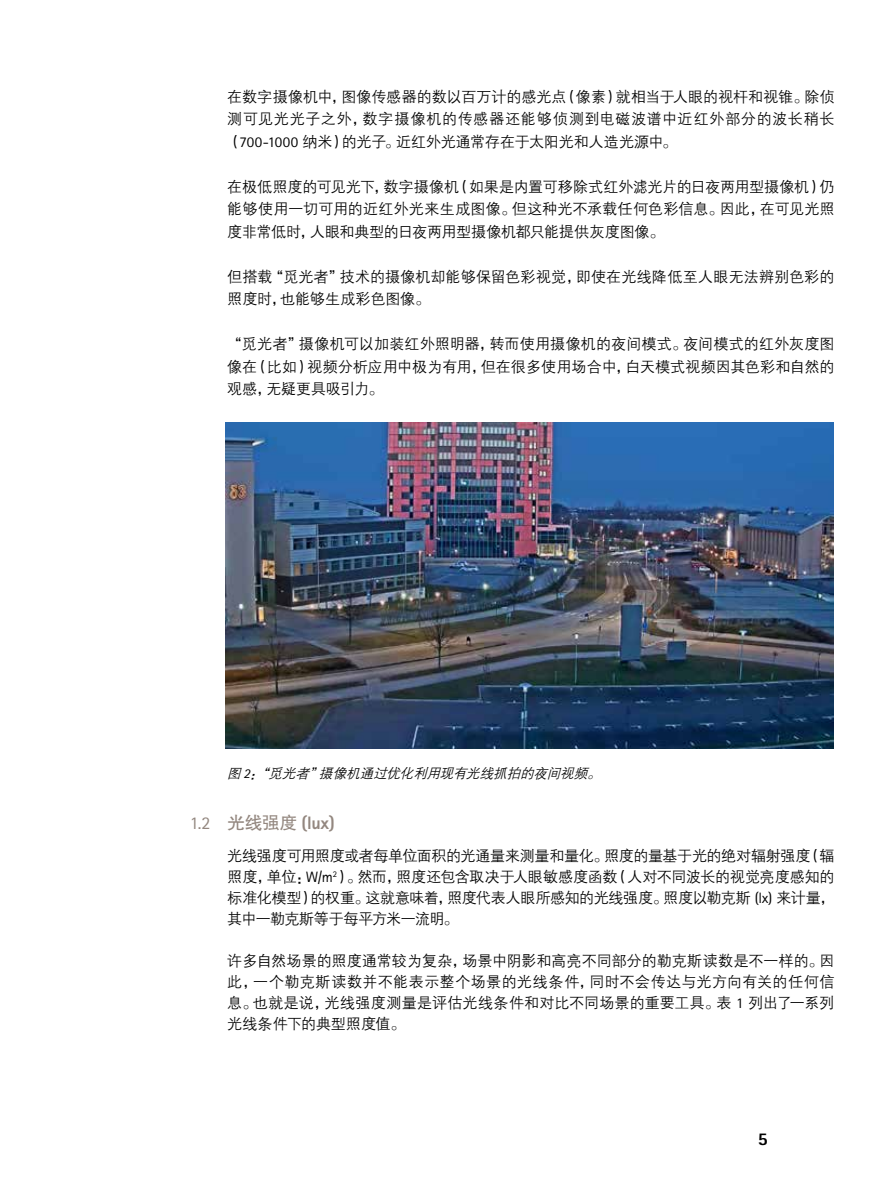
<style>
.page{position:relative;width:893px;height:1191px;background:#fff}
.page>*{position:absolute;margin:0;border:0;box-sizing:border-box;transform-origin:0 0}
.t1{font:800 18px "Rotis Sans Serif Pro";color:#93877f}
.t2{font:800 18px "Rotis Sans Serif Pro";color:#000}
.t3{font:15px/22.5px "FZZDXJW GB1 0";color:#000;text-align:justify}
.t4{font:italic 13.5px "FZZDXJW GB1 0";color:#000}
.s1{font-family:"Rotis Sans Serif Pro"}
.s2{font-weight:400}
.s3{font-family:"FZHTJW GB1 0";font-weight:400}
</style>
<div class="page">
<img style="left:225px;top:422px;width:608px;height:327px">
<p class="t3" style="left:227px;top:86px;width:609px">在数字摄像机中，图像传感器的数以百万计的感光点（像素）就相当于人眼的视杆和视锥。除侦测可见光光子之外，数字摄像机的传感器还能够侦测到电磁波谱中近红外部分的波长稍长（<span class="s1">700-1000</span> 纳米）的光子。近红外光通常存在于太阳光和人造光源中。</p>
<p class="t3" style="left:227px;top:176px;width:609px">在极低照度的可见光下，数字摄像机（如果是内置可移除式红外滤光片的日夜两用型摄像机）仍能够使用一切可用的近红外光来生成图像。但这种光不承载任何色彩信息。因此，在可见光照度非常低时，人眼和典型的日夜两用型摄像机都只能提供灰度图像。</p>
<p class="t3" style="left:227px;top:266px;width:609px">但搭载“觅光者”技术的摄像机却能够保留色彩视觉，即使在光线降低至人眼无法辨别色彩的照度时，也能够生成彩色图像。</p>
<p class="t3" style="left:227px;top:333px;width:609px">“觅光者”摄像机可以加装红外照明器，转而使用摄像机的夜间模式。夜间模式的红外灰度图像在（比如）视频分析应用中极为有用，但在很多使用场合中，白天模式视频因其色彩和自然的观感，无疑更具吸引力。</p>
<p class="t4" style="left:227px;top:766px;width:379px">图 <span class="s1">2</span> ：“觅光者”摄像机通过优化利用现有光线抓拍的夜间视频。</p>
<p class="t1" style="left:190px;top:812px;width:146px"><span class="s2">1.2</span> <span class="s3">光线强度</span> (lux)</p>
<p class="t3" style="left:227px;top:846px;width:609px;line-height:21px">光线强度可用照度或者每单位面积的光通量来测量和量化。照度的量基于光的绝对辐射强度（辐照度，单位：<span class="s1">W/m</span><sup>2</sup>）。然而，照度还包含取决于人眼敏感度函数（人对不同波长的视觉亮度感知的标准化模型）的权重。这就意味着，照度代表人眼所感知的光线强度。照度以勒克斯 <span class="s1">(lx)</span> 来计量，其中一勒克斯等于每平方米一流明。</p>
<p class="t3" style="left:227px;top:951px;width:609px;line-height:21px">许多自然场景的照度通常较为复杂，场景中阴影和高亮不同部分的勒克斯读数是不一样的。因此，一个勒克斯读数并不能表示整个场景的光线条件，同时不会传达与光方向有关的任何信息。也就是说，光线强度测量是评估光线条件和对比不同场景的重要工具。表 <span class="s1">1</span> 列出了一系列光线条件下的典型照度值。</p>
<p class="t2" style="left:758px;top:1127px;width:12px">5</p>
</div>
